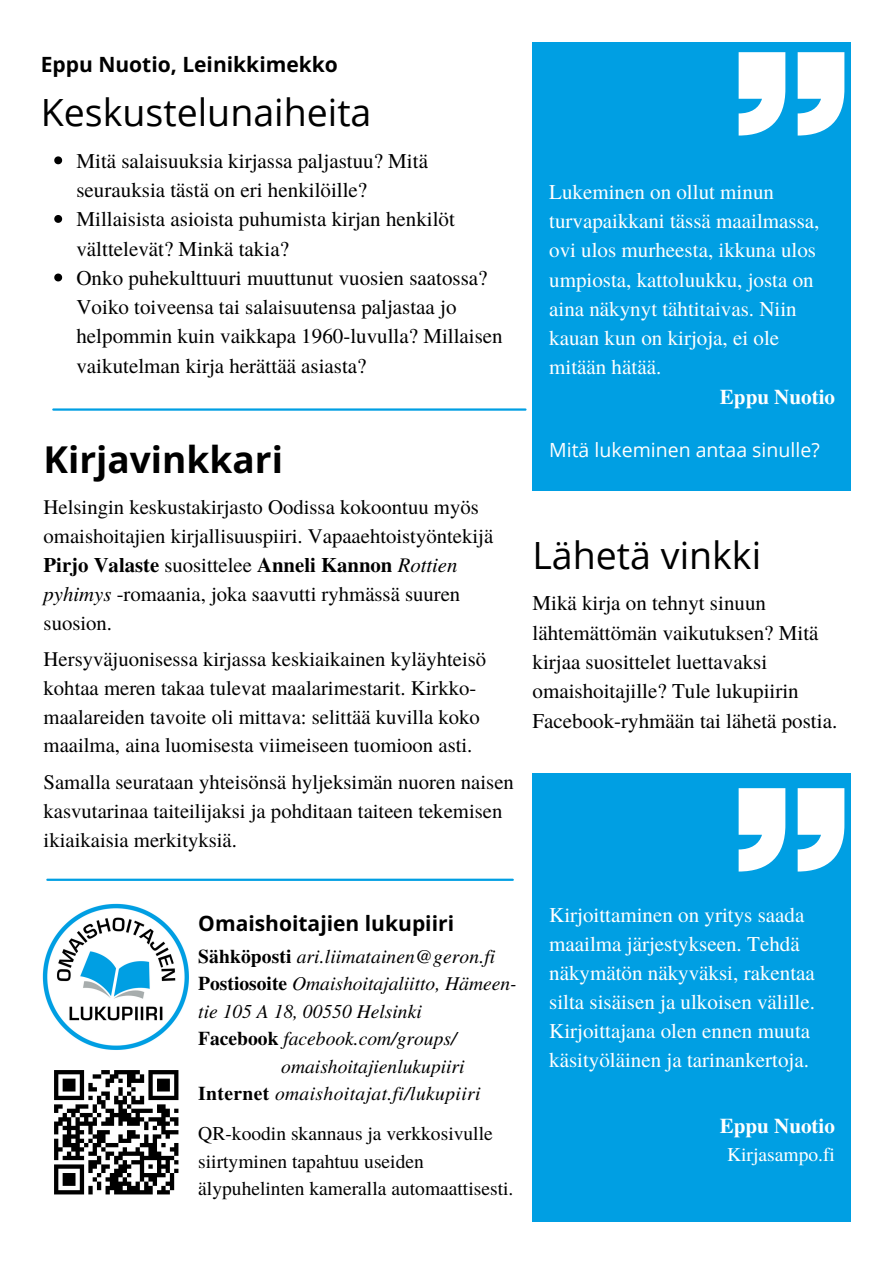
<style>
.page{position:relative;width:894px;height:1264px;background:#fff}
.page>*{position:absolute;margin:0;border:0;box-sizing:border-box;transform-origin:0 0}
.t1{font:37.5px "Open Sans";color:#000}
.t2{font:700 37.05px "Open Sans";color:#000}
.t3{font:21px/29.2px "Te X Gyre Termes";color:#000}
.t4{font:21px/29.2px "Te X Gyre Termes";color:#fff}
.t5{font:700 21px "Open Sans";color:#000}
.t6{font:700 21px "Te X Gyre Termes";color:#fff}
.t7{font:20.7px/28.7px "Te X Gyre Termes";color:#000}
.t8{font:italic 19.5px/27.6px "Te X Gyre Termes";color:#000}
.t9{font:19.5px/27.3px "Te X Gyre Termes";color:#000}
.t10{font:italic 19.5px "Te X Gyre Termes";letter-spacing:.02em;color:#000}
.t11{font:19.5px "Open Sans";color:#fff}
.t12{font:19.5px "Te X Gyre Termes";color:#fff}
.s1{font-weight:700}
.s2{font-style:italic}
.s3{font-weight:700;font-style:normal}
</style>
<div class="page">
<div style="left:532px;top:43px;width:319px;height:448px;background:#009fe3"></div>
<svg style="left:738px;top:52px;width:106px;height:83px"></svg>
<div style="left:532px;top:773px;width:319px;height:448px;background:#009fe3"></div>
<svg style="left:738px;top:788px;width:106px;height:83px"></svg>
<hr style="left:47px;top:878px;width:465px;height:2px;background:#009fe3">
<img style="left:42px;top:903px;width:147px;height:147px">
<img style="left:54px;top:1070px;width:125px;height:125px">
<svg style="left:54px;top:156px;width:8px;height:8px"></svg>
<svg style="left:54px;top:215px;width:8px;height:8px"></svg>
<svg style="left:54px;top:273px;width:8px;height:8px"></svg>
<hr style="left:53px;top:408px;width:472px;height:2px;background:#009fe3">
<p class="t5" style="left:41px;top:50px;width:298px">Eppu Nuotio, Leinikkimekko</p>
<p class="t1" style="left:41px;top:86px;width:332px">Keskustelunaiheita</p>
<p class="t3" style="left:76px;top:145px;width:353px">Mitä salaisuuksia kirjassa paljastuu? Mitä seurauksia tästä on eri henkilöille?</p>
<p class="t3" style="left:76px;top:203px;width:380px">Millaisista asioista puhumista kirjan henkilöt välttelevät? Minkä takia?</p>
<p class="t3" style="left:76px;top:262px;width:427px">Onko puhekulttuuri muuttunut vuosien saatossa?<br>Voiko toiveensa tai salaisuutensa paljastaa jo helpommin kuin vaikkapa 1960-luvulla? Millaisen vaikutelman kirja herättää asiasta?</p>
<p class="t2" style="left:44px;top:434px;width:241px">Kirjavinkkari</p>
<p class="t7" style="left:44px;top:492px;width:451px">Helsingin keskustakirjasto Oodissa kokoontuu myös omaishoitajien kirjallisuuspiiri. Vapaaehtoistyöntekijä <span class="s1">Pirjo Valaste</span> suosittelee <span class="s1">Anneli Kannon</span> <span class="s2">Rottien pyhimys</span> -romaania, joka saavutti ryhmässä suuren suosion.</p>
<p class="t7" style="left:44px;top:644px;width:444px">Hersyväjuonisessa kirjassa keskiaikainen kyläyhteisö kohtaa meren takaa tulevat maalarimestarit. Kirkko&shy;maalareiden tavoite oli mittava: selittää kuvilla koko maailma, aina luomisesta viimeiseen tuomioon asti.</p>
<p class="t7" style="left:44px;top:767px;width:471px">Samalla seurataan yhteisönsä hyljeksimän nuoren naisen kasvutarinaa taiteilijaksi ja pohditaan taiteen tekemisen ikiaikaisia merkityksiä.</p>
<p class="t4" style="left:549px;top:176px;width:272px">Lukeminen on ollut minun turvapaikkani tässä maailmassa, ovi ulos murheesta, ikkuna ulos umpiosta, kattoluukku, josta on aina näkynyt tähtitaivas. Niin kauan kun on kirjoja, ei ole mitään hätää.</p>
<p class="t6" style="left:719px;top:380px;width:116px">Eppu Nuotio</p>
<p class="t11" style="left:549px;top:436px;width:272px">Mitä lukeminen antaa sinulle?</p>
<p class="t1" style="left:532px;top:529px;width:230px">Lähetä vinkki</p>
<p class="t3" style="left:532px;top:587px;width:306px">Mikä kirja on tehnyt sinuun lähtemättömän vaikutuksen? Mitä kirjaa suosittelet luettavaksi omaishoitajille? Tule lukupiirin Facebook-ryhmään tai lähetä postia.</p>
<p class="t5" style="left:198px;top:908px;width:257px">Omaishoitajien lukupiiri</p>
<p class="t8" style="left:198px;top:941px;width:298px"><span class="s3">Sähköposti</span> ari.liimatainen@geron.fi</p>
<p class="t8" style="left:198px;top:968px;width:320px"><span class="s3">Postiosoite</span> Omaishoitajaliitto, Hämeen&shy;tie 105 A 18, 00550 Helsinki</p>
<p class="t8" style="left:198px;top:1023px;width:259px"><span class="s3">Facebook</span> facebook.com/groups/</p>
<p class="t8" style="left:281px;top:1051px;width:185px">omaishoitajienlukupiiri</p>
<p class="t10" style="left:198px;top:1079px;width:284px"><span class="s3">Internet</span> omaishoitajat.fi/lukupiiri</p>
<p class="t9" style="left:198px;top:1118px;width:316px">QR-koodin skannaus ja verkkosivulle siirtyminen tapahtuu useiden älypuhelinten kameralla automaattisesti.</p>
<p class="t4" style="left:549px;top:899px;width:267px">Kirjoittaminen on yritys saada maailma järjestykseen. Tehdä näkymätön näkyväksi, rakentaa silta sisäisen ja ulkoisen välille.<br>Kirjoittajana olen ennen muuta käsityöläinen ja tarinankertoja.</p>
<p class="t6" style="left:719px;top:1109px;width:117px">Eppu Nuotio</p>
<p class="t12" style="left:726px;top:1139px;width:109px">Kirjasampo.fi</p>
</div>
